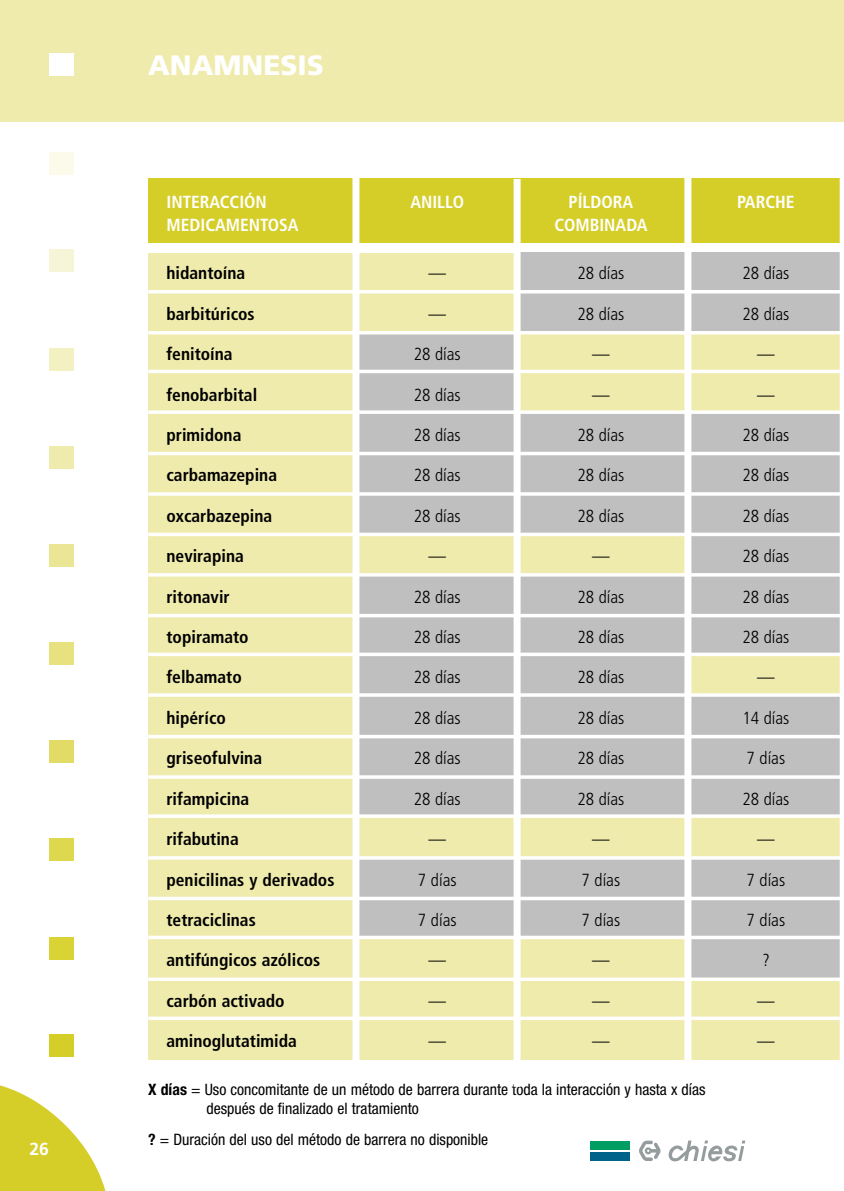
<style>
.page{position:relative;width:844px;height:1191px;background:#fff}
.page>*{position:absolute;margin:0;border:0;box-sizing:border-box;transform-origin:0 0}
.t1{font:900 28px "Frutiger";color:#fff}
.t2{font:300 condensed 17.5px "Frutiger";color:#000}
.t3{font:700 condensed 17.5px "Frutiger";color:#000}
.t4{font:700 condensed 17.5px "Frutiger";color:#fff}
.t5{font:700 17.5px "Frutiger";color:#fff}
.t6{font:condensed 15.75px/18.9px "Helvetica Neue";color:#000}
.s1{font-weight:700}
</style>
<div class="page">
<div style="left:148px;top:254px;width:695px;height:806px;background:#efebac"></div>
<div style="left:687px;top:413px;width:156px;height:241px;background:#bfbfbf"></div>
<div style="left:515px;top:252px;width:328px;height:81px;background:#bfbfbf"></div>
<svg style="left:0;top:1085px;width:106px;height:106px"></svg>
<div style="left:49px;top:446px;width:24px;height:23px;background:#efebac"></div>
<div style="left:49px;top:543px;width:24px;height:23px;background:#eae696"></div>
<div style="left:49px;top:642px;width:24px;height:23px;background:#e7e17f"></div>
<div style="left:49px;top:740px;width:24px;height:23px;background:#e2dc66"></div>
<div style="left:49px;top:838px;width:24px;height:23px;background:#ded84e"></div>
<div style="left:49px;top:937px;width:24px;height:23px;background:#d9d336"></div>
<div style="left:49px;top:1033px;width:24px;height:23px;background:#d5ce28"></div>
<div style="left:49px;top:152px;width:24px;height:22px;background:#fcfaeb"></div>
<div style="left:49px;top:249px;width:24px;height:23px;background:#f7f5d7"></div>
<div style="left:49px;top:348px;width:24px;height:23px;background:#f3f1c2"></div>
<div style="left:0;top:0;width:843px;height:122px;background:#efebac"></div>
<div style="left:49px;top:53px;width:24px;height:23px;background:#fff"></div>
<svg style="left:668px;top:1140px;width:77px;height:21px"></svg>
<svg style="left:639px;top:1140px;width:21px;height:21px"></svg>
<div style="left:589px;top:1141px;width:40px;height:8px;background:#009d63"></div>
<div style="left:589px;top:1152px;width:40px;height:8px;background:#00638a"></div>
<div style="left:148px;top:179px;width:695px;height:64px;background:#d5ce28"></div>
<div style="left:355px;top:333px;width:160px;height:201px;background:#bfbfbf"></div>
<div style="left:355px;top:575px;width:160px;height:241px;background:#bfbfbf"></div>
<div style="left:355px;top:858px;width:332px;height:79px;background:#bfbfbf"></div>
<div style="left:515px;top:575px;width:172px;height:241px;background:#bfbfbf"></div>
<div style="left:515px;top:412px;width:172px;height:122px;background:#bfbfbf"></div>
<div style="left:687px;top:695px;width:156px;height:121px;background:#bfbfbf"></div>
<div style="left:687px;top:858px;width:156px;height:121px;background:#bfbfbf"></div>
<div style="left:684px;top:172px;width:7px;height:910px;background:#fff"></div>
<svg style="left:839px;top:178px;width:4px;height:882px;background:#f6f6f0"></svg>
<div style="left:352px;top:174px;width:7px;height:910px;background:#fff"></div>
<div style="left:513px;top:179px;width:7px;height:907px;background:#fff"></div>
<hr style="left:148px;top:290px;width:695px;height:3px;background:#fff">
<hr style="left:148px;top:331px;width:695px;height:3px;background:#fff">
<hr style="left:148px;top:370px;width:695px;height:3px;background:#fff">
<svg style="left:148px;top:410px;width:695px;height:4px;background:#fbfaf5"></svg>
<hr style="left:148px;top:452px;width:695px;height:3px;background:#fff">
<svg style="left:148px;top:492px;width:695px;height:4px;background:#f8f8f6"></svg>
<svg style="left:148px;top:532px;width:695px;height:4px;background:#f6f6f3"></svg>
<hr style="left:148px;top:573px;width:695px;height:3px;background:#fff">
<hr style="left:148px;top:614px;width:695px;height:3px;background:#fff">
<svg style="left:148px;top:652px;width:695px;height:4px;background:#f7f7f4"></svg>
<svg style="left:148px;top:693px;width:695px;height:4px;background:#f9f9f6"></svg>
<svg style="left:148px;top:775px;width:695px;height:4px;background:#f8f8f6"></svg>
<hr style="left:148px;top:735px;width:695px;height:3px;background:#fff">
<svg style="left:148px;top:814px;width:695px;height:4px;background:#f9f9f6"></svg>
<hr style="left:148px;top:856px;width:695px;height:3px;background:#fff">
<svg style="left:148px;top:896px;width:695px;height:4px;background:#f6f6f2"></svg>
<svg style="left:148px;top:935px;width:695px;height:4px;background:#f6f6f2"></svg>
<svg style="left:148px;top:977px;width:695px;height:4px;background:#fbfbf5"></svg>
<svg style="left:148px;top:1016px;width:695px;height:4px;background:#fcfcf2"></svg>
<p class="t5" style="left:29px;top:1141px;width:21px">26</p>
<h1 class="t1" style="left:148px;top:54px;width:177px">ANAMNESIS</h1>
<p class="t4" style="left:166px;top:195px;width:102px">INTERACCIÓN</p>
<p class="t4" style="left:410px;top:195px;width:55px">ANILLO</p>
<p class="t4" style="left:568px;top:195px;width:66px">PÍLDORA</p>
<p class="t4" style="left:737px;top:195px;width:59px">PARCHE</p>
<p class="t4" style="left:166px;top:217px;width:134px">MEDICAMENTOSA</p>
<p class="t4" style="left:554px;top:217px;width:95px">COMBINADA</p>
<p class="t3" style="left:166px;top:266px;width:80px">hidantoína</p>
<p class="t2" style="left:428px;top:266px;width:19px">—</p>
<p class="t2" style="left:577px;top:266px;width:49px">28 días</p>
<p class="t2" style="left:742px;top:266px;width:49px">28 días</p>
<p class="t3" style="left:166px;top:306px;width:90px">barbitúricos</p>
<p class="t2" style="left:428px;top:306px;width:19px">—</p>
<p class="t2" style="left:577px;top:306px;width:49px">28 días</p>
<p class="t2" style="left:742px;top:306px;width:49px">28 días</p>
<p class="t3" style="left:166px;top:347px;width:68px">fenitoína</p>
<p class="t2" style="left:413px;top:347px;width:49px">28 días</p>
<p class="t2" style="left:592px;top:347px;width:19px">—</p>
<p class="t2" style="left:757px;top:347px;width:19px">—</p>
<p class="t3" style="left:166px;top:387px;width:92px">fenobarbital</p>
<p class="t2" style="left:413px;top:387px;width:49px">28 días</p>
<p class="t2" style="left:592px;top:387px;width:19px">—</p>
<p class="t2" style="left:757px;top:387px;width:19px">—</p>
<p class="t3" style="left:166px;top:428px;width:76px">primidona</p>
<p class="t2" style="left:413px;top:428px;width:49px">28 días</p>
<p class="t2" style="left:577px;top:428px;width:49px">28 días</p>
<p class="t2" style="left:742px;top:428px;width:49px">28 días</p>
<p class="t3" style="left:166px;top:468px;width:112px">carbamazepina</p>
<p class="t2" style="left:413px;top:468px;width:49px">28 días</p>
<p class="t2" style="left:577px;top:468px;width:49px">28 días</p>
<p class="t2" style="left:742px;top:468px;width:49px">28 días</p>
<p class="t3" style="left:166px;top:508px;width:107px">oxcarbazepina</p>
<p class="t2" style="left:413px;top:508px;width:49px">28 días</p>
<p class="t2" style="left:577px;top:508px;width:49px">28 días</p>
<p class="t2" style="left:742px;top:508px;width:49px">28 días</p>
<p class="t3" style="left:166px;top:549px;width:79px">nevirapina</p>
<p class="t2" style="left:428px;top:549px;width:19px">—</p>
<p class="t2" style="left:592px;top:549px;width:19px">—</p>
<p class="t2" style="left:742px;top:549px;width:49px">28 días</p>
<p class="t3" style="left:166px;top:589px;width:65px">ritonavir</p>
<p class="t2" style="left:413px;top:589px;width:49px">28 días</p>
<p class="t2" style="left:577px;top:589px;width:49px">28 días</p>
<p class="t2" style="left:742px;top:589px;width:49px">28 días</p>
<p class="t3" style="left:166px;top:630px;width:84px">topiramato</p>
<p class="t2" style="left:413px;top:630px;width:49px">28 días</p>
<p class="t2" style="left:577px;top:630px;width:49px">28 días</p>
<p class="t2" style="left:742px;top:630px;width:49px">28 días</p>
<p class="t3" style="left:166px;top:670px;width:77px">felbamato</p>
<p class="t2" style="left:413px;top:670px;width:49px">28 días</p>
<p class="t2" style="left:577px;top:670px;width:49px">28 días</p>
<p class="t2" style="left:757px;top:670px;width:19px">—</p>
<p class="t3" style="left:166px;top:710px;width:61px">hipéríco</p>
<p class="t2" style="left:413px;top:710px;width:49px">28 días</p>
<p class="t2" style="left:577px;top:710px;width:49px">28 días</p>
<p class="t2" style="left:742px;top:710px;width:49px">14 días</p>
<p class="t3" style="left:166px;top:751px;width:97px">griseofulvina</p>
<p class="t2" style="left:413px;top:751px;width:49px">28 días</p>
<p class="t2" style="left:577px;top:751px;width:49px">28 días</p>
<p class="t2" style="left:746px;top:751px;width:40px">7 días</p>
<p class="t3" style="left:166px;top:791px;width:84px">rifampicina</p>
<p class="t2" style="left:413px;top:791px;width:49px">28 días</p>
<p class="t2" style="left:577px;top:791px;width:49px">28 días</p>
<p class="t2" style="left:742px;top:791px;width:49px">28 días</p>
<p class="t3" style="left:166px;top:832px;width:74px">rifabutina</p>
<p class="t2" style="left:428px;top:832px;width:19px">—</p>
<p class="t2" style="left:592px;top:832px;width:19px">—</p>
<p class="t2" style="left:757px;top:832px;width:19px">—</p>
<p class="t3" style="left:166px;top:872px;width:169px">penicilinas y derivados</p>
<p class="t2" style="left:418px;top:872px;width:40px">7 días</p>
<p class="t2" style="left:581px;top:872px;width:40px">7 días</p>
<p class="t2" style="left:746px;top:872px;width:40px">7 días</p>
<p class="t3" style="left:166px;top:913px;width:91px">tetraciclinas</p>
<p class="t2" style="left:418px;top:913px;width:40px">7 días</p>
<p class="t2" style="left:581px;top:913px;width:40px">7 días</p>
<p class="t2" style="left:746px;top:913px;width:40px">7 días</p>
<p class="t3" style="left:166px;top:953px;width:155px">antifúngicos azólicos</p>
<p class="t2" style="left:428px;top:953px;width:19px">—</p>
<p class="t2" style="left:592px;top:953px;width:19px">—</p>
<p class="t2" style="left:761px;top:953px;width:9px">?</p>
<p class="t3" style="left:166px;top:993px;width:120px">carbón activado</p>
<p class="t2" style="left:428px;top:993px;width:19px">—</p>
<p class="t2" style="left:592px;top:993px;width:19px">—</p>
<p class="t2" style="left:757px;top:993px;width:19px">—</p>
<p class="t3" style="left:166px;top:1034px;width:132px">aminoglutatimida</p>
<p class="t2" style="left:428px;top:1034px;width:19px">—</p>
<p class="t2" style="left:592px;top:1034px;width:19px">—</p>
<p class="t2" style="left:757px;top:1034px;width:19px">—</p>
<p class="t6" style="left:206px;top:1081px;width:500px;text-indent:-58px"><span class="s1">X días</span> = Uso concomitante de un método de barrera durante toda la interacción y hasta x días después de finalizado el tratamiento</p>
<p class="t6" style="left:148px;top:1131px;width:341px"><span class="s1">?</span> = Duración del uso del método de barrera no disponible</p>
</div>
